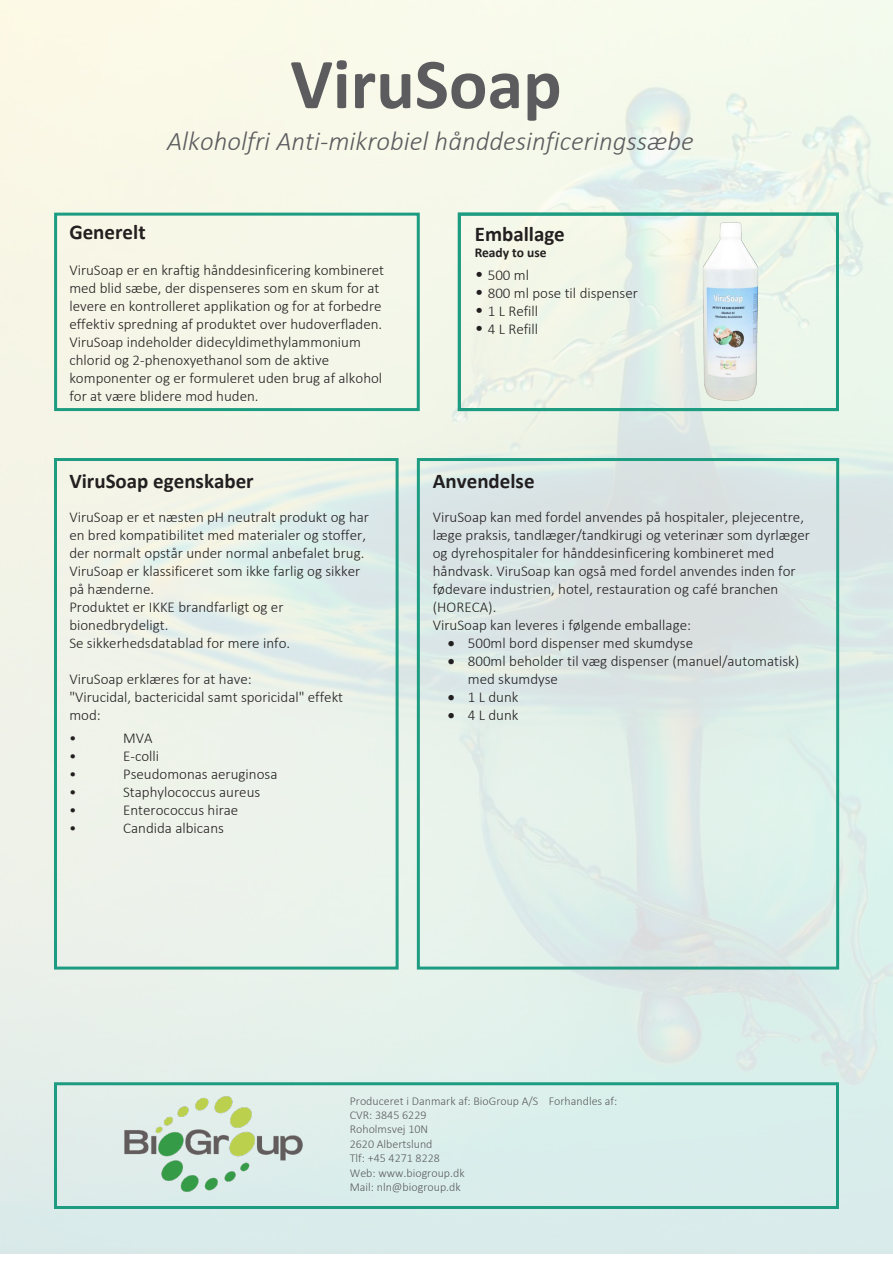
<style>
.page{position:relative;width:893px;height:1263px;background:#fff}
.page>*{position:absolute;margin:0;border:0;box-sizing:border-box;transform-origin:0 0}
.t1{font:700 72px "Calibri";color:#5c5c5f}
.t2{font:italic 300 27px "Calibri";color:#5c5c5f}
.t3{font:700 21px "Calibri";color:#231f20}
.t4{font:300 15px/18px "Calibri";color:#231f20}
.t5{font:700 13.5px "Calibri";color:#231f20}
.t6{font:300 12px/14.4px "Calibri";color:#5c5c5f}
.t7{font:300 12px "Calibri";color:#5d5e60}
.s1{font-size:18px}
</style>
<div class="page">
<img style="left:0;top:0;width:893px;height:1254px">
<div style="left:54px;top:1082px;width:785px;height:127px;border:3px solid #1d9c82"></div>
<img style="left:99px;top:1081px;width:228px;height:125px">
<div style="left:54px;top:213px;width:366px;height:198px;border:3px solid #1d9c82"></div>
<div style="left:417px;top:458px;width:422px;height:511px;border:3px solid #1d9c82"></div>
<div style="left:54px;top:458px;width:345px;height:511px;border:3px solid #1d9c82"></div>
<div style="left:458px;top:213px;width:381px;height:198px;border:3px solid #1d9c82"></div>
<img style="left:629px;top:216px;width:199px;height:206px">
<h1 class="t1" style="left:290px;top:33px;width:273px">ViruSoap</h1>
<h2 class="t2" style="left:167px;top:124px;width:528px">Alkoholfri Anti-mikrobiel hånddesinficeringssæbe</h2>
<h3 class="t3" style="left:69px;top:218px;width:78px">Generelt</h3>
<p class="t4" style="left:69px;top:261px;width:316px">ViruSoap er en kraftig hånddesinficering kombineret med blid sæbe, der dispenseres som en skum for at levere en kontrolleret applikation og for at forbedre effektiv spredning af produktet over hudoverfladen.<br>ViruSoap indeholder didecyldimethylammonium chlorid og 2-phenoxyethanol som de aktive komponenter og er formuleret uden brug af alkohol for at være blidere mod huden.</p>
<h3 class="t3" style="left:69px;top:466px;width:186px">ViruSoap egenskaber</h3>
<p class="t4" style="left:69px;top:508px;width:301px">ViruSoap er et næsten pH neutralt produkt og har en bred kompatibilitet med materialer og stoffer, der normalt opstår under normal anbefalet brug.<br>ViruSoap er klassificeret som ikke farlig og sikker på hænderne.<br>Produktet er IKKE brandfarligt og er bionedbrydeligt.<br>Se sikkerhedsdatablad for mere info.</p>
<p class="t4" style="left:69px;top:670px;width:275px">ViruSoap erklæres for at have:<br>"Virucidal, bactericidal samt sporicidal" effekt mod:</p>
<p class="t4" style="left:69px;top:729px;width:9px">•</p>
<p class="t4" style="left:123px;top:729px;width:31px">MVA</p>
<p class="t4" style="left:69px;top:747px;width:9px">•</p>
<p class="t4" style="left:123px;top:747px;width:38px">E-colli</p>
<p class="t4" style="left:69px;top:765px;width:9px">•</p>
<p class="t4" style="left:123px;top:765px;width:156px">Pseudomonas aeruginosa</p>
<p class="t4" style="left:69px;top:783px;width:9px">•</p>
<p class="t4" style="left:123px;top:783px;width:139px">Staphylococcus aureus</p>
<p class="t4" style="left:69px;top:801px;width:9px">•</p>
<p class="t4" style="left:123px;top:801px;width:117px">Enterococcus hirae</p>
<p class="t4" style="left:69px;top:819px;width:9px">•</p>
<p class="t4" style="left:123px;top:819px;width:102px">Candida albicans</p>
<h3 class="t3" style="left:475px;top:219px;width:91px">Emballage</h3>
<p class="t5" style="left:475px;top:243px;width:73px">Ready to use</p>
<p class="t4" style="left:475px;top:265px;width:56px"><span class="s1">•</span> 500 ml</p>
<p class="t4" style="left:475px;top:283px;width:165px"><span class="s1">•</span> 800 ml pose til dispenser</p>
<p class="t4" style="left:475px;top:301px;width:65px"><span class="s1">•</span> 1 L Refill</p>
<p class="t4" style="left:475px;top:319px;width:65px"><span class="s1">•</span> 4 L Refill</p>
<h3 class="t3" style="left:433px;top:466px;width:103px">Anvendelse</h3>
<p class="t4" style="left:433px;top:508px;width:379px">ViruSoap kan med fordel anvendes på hospitaler, plejecentre, læge praksis, tandlæger/tandkirugi og veterinær som dyrlæger og dyrehospitaler for hånddesinficering kombineret med håndvask. ViruSoap kan også med fordel anvendes inden for fødevare industrien, hotel, restauration og café branchen (HORECA).<br>ViruSoap kan leveres i følgende emballage:</p>
<p class="t4" style="left:448px;top:634px;width:247px">• 500ml bord dispenser med skumdyse</p>
<p class="t4" style="left:468px;top:652px;width:333px;text-indent:-20px">• 800ml beholder til væg dispenser (manuel/automatisk) med skumdyse</p>
<p class="t4" style="left:448px;top:688px;width:72px">• 1 L dunk</p>
<p class="t4" style="left:448px;top:706px;width:72px">• 4 L dunk</p>
<p class="t6" style="left:350px;top:1093px;width:190px">Produceret i Danmark af: BioGroup A/S<br>CVR: 3845 6229<br>Roholmsvej 10N<br>2620 Albertslund<br>Tlf: +45 4271 8228<br>Web: www.biogroup.dk<br>Mail: nln@biogroup.dk</p>
<p class="t7" style="left:549px;top:1094px;width:70px">Forhandles af:</p>
</div>
